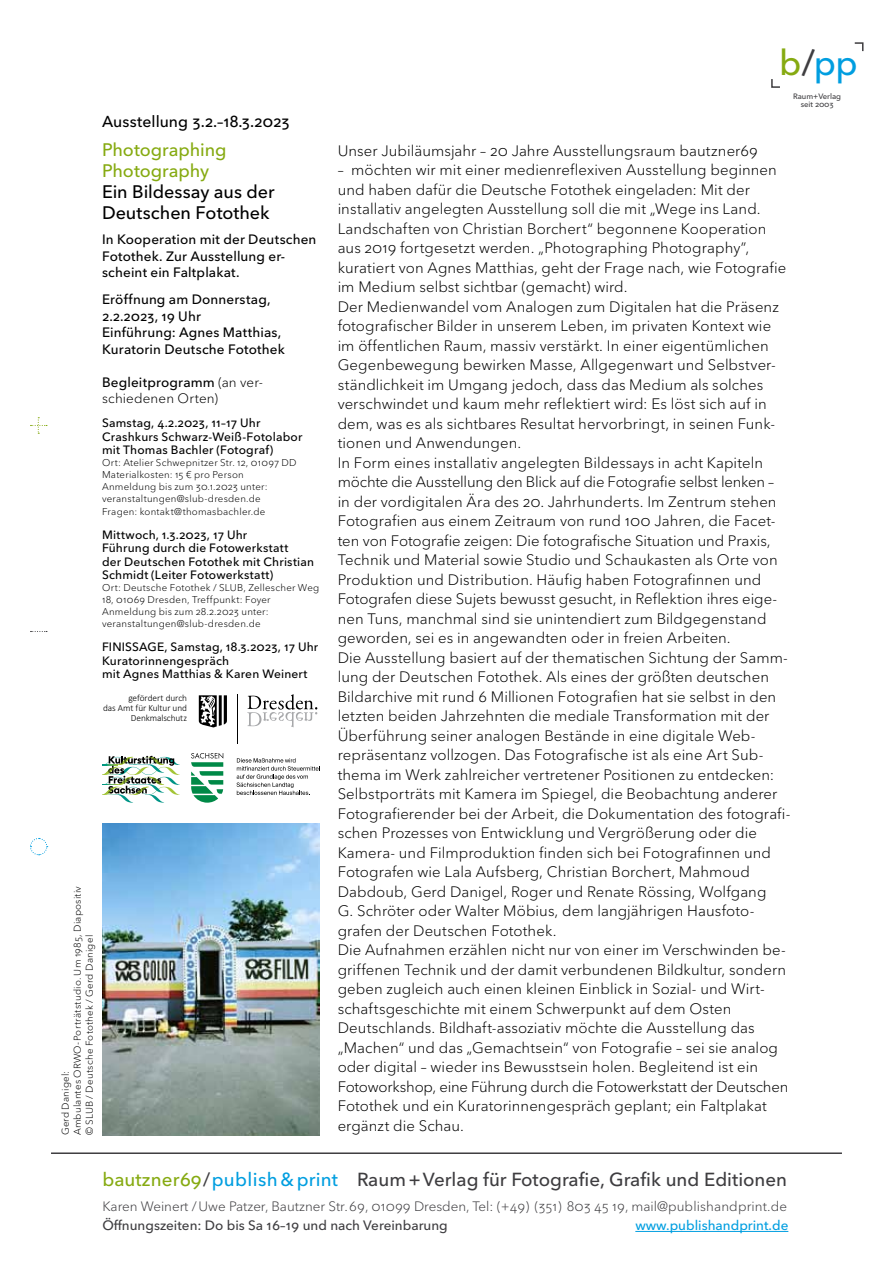
<style>
.page{position:relative;width:893px;height:1263px;background:#fff}
.page>*{position:absolute;margin:0;border:0;box-sizing:border-box;transform-origin:0 0}
.t1{font:500 35.1px "Avenir Next LT Pro";color:#009ee0}
.t2{font:500 18.75px "Avenir Next LT Pro";color:#3e3d40}
.t3{font:500 18px/21px "Avenir Next LT Pro";letter-spacing:-.005em;color:#000}
.t4{font:500 18px/21px "Avenir Next LT Pro";letter-spacing:-.005em;color:#86aa11}
.t5{font:500 15.75px "Avenir Next LT Pro";color:#000}
.t6{font:300 15px/19.5px "Avenir Next LT Pro";letter-spacing:.005em;color:#000}
.t7{font:500 13.5px/16.5px "Avenir Next LT Pro";letter-spacing:.01em;color:#000}
.t8{font:300 13.5px "Avenir Next LT Pro";color:#3e3d40}
.t9{font:500 13.5px "Avenir Next LT Pro";color:#3e3d40}
.t10{font:300 13.5px/16.5px "Avenir Next LT Pro";letter-spacing:.01em;color:#000}
.t11{font:500 13.5px "Avenir Next LT Pro";color:#009ee0}
.t12{font:500 12px/13.5px "Avenir Next LT Pro";letter-spacing:.015em;color:#000}
.t13{font:300 9.75px/12px "Avenir Next LT Pro";letter-spacing:.025em;color:#000}
.t14{font:300 9.3px/9.8px "Calibri";letter-spacing:-.01em;color:#000;text-align:right}
.t15{font:500 7.8px/7.8px "Avenir Next LT Pro";letter-spacing:-.01em;color:#3e3d40;text-align:center}
.s1{color:#86aa11}
.s2{color:#3e3d40}
.s3{font-weight:500}
.s4{color:#009ee0}
</style>
<div class="page">
<hr style="left:635px;top:1231px;width:153px;height:1px;background:#009ee0">
<hr style="left:51px;top:1152px;width:791px;height:2px;background:#3e3d40">
<svg style="left:771px;top:79px;width:9px;height:9px"></svg>
<svg style="left:854px;top:42px;width:10px;height:10px"></svg>
<svg style="left:199px;top:695px;width:28px;height:32px"></svg>
<svg style="left:247px;top:694px;width:70px;height:33px"></svg>
<hr style="left:238px;top:694px;width:1px;height:49px;background:#000">
<svg style="left:31px;top:417px;width:16px;height:17px"></svg>
<svg style="left:31px;top:631px;width:16px;height:1px"></svg>
<svg style="left:30px;top:838px;width:18px;height:18px"></svg>
<img style="left:102px;top:823px;width:218px;height:312px">
<svg style="left:102px;top:756px;width:78px;height:47px"></svg>
<svg style="left:191px;top:753px;width:32px;height:50px"></svg>
<svg style="left:237px;top:758px;width:83px;height:37px"></svg>
<h1 class="t1" style="left:779px;top:41px;width:80px"><span class="s1">b</span><span class="s2">/</span>pp</h1>
<p class="t15" style="left:793px;top:92px;width:49px">Raum+Verlag seit 2003</p>
<p class="t5" style="left:102px;top:112px;width:189px">Ausstellung 3.2.–18.3.2023</p>
<p class="t4" style="left:102px;top:139px;width:126px">Photographing<br>Photography</p>
<p class="t3" style="left:102px;top:181px;width:174px">Ein Bildessay aus der<br>Deutschen Fotothek</p>
<p class="t7" style="left:102px;top:231px;width:216px">In Kooperation mit der Deutschen<br>Fotothek. Zur Ausstellung er&shy;scheint ein Faltplakat.</p>
<p class="t7" style="left:102px;top:291px;width:184px">Eröffnung am Donnerstag,<br>2.2.2023, 19 Uhr<br>Einführung: Agnes Matthias,<br>Kuratorin Deutsche Fotothek</p>
<p class="t10" style="left:102px;top:374px;width:162px"><span class="s3">Begleitprogramm</span> (an ver&shy;schiedenen Orten)</p>
<p class="t12" style="left:102px;top:416px;width:202px">Samstag, 4.2.2023, 11–17 Uhr<br>Crashkurs Schwarz-Weiß-Fotolabor mit Thomas Bachler (Fotograf)</p>
<p class="t13" style="left:102px;top:457px;width:196px">Ort: Atelier Schwepnitzer Str. 12, 01097 DD Materialkosten: 15 € pro Person Anmeldung bis zum 30.1.2023 unter: veranstaltungen@slub-dresden.de Fragen: kontakt@thomasbachler.de</p>
<p class="t12" style="left:102px;top:528px;width:214px">Mittwoch, 1.3.2023, 17 Uhr<br>Führung durch die Fotowerkstatt<br>der Deutschen Fotothek mit Christian<br>Schmidt (Leiter Fotowerkstatt)</p>
<p class="t13" style="left:102px;top:582px;width:219px">Ort: Deutsche Fotothek / SLUB, Zellescher Weg 18, 01069 Dresden, Treffpunkt: Foyer Anmeldung bis zum 28.2.2023 unter: veranstaltungen@slub-dresden.de</p>
<p class="t12" style="left:102px;top:640px;width:218px">FINISSAGE, Samstag, 18.3.2023, 17 Uhr<br>Kuratorinnengespräch<br>mit Agnes Matthias &amp; Karen Weinert</p>
<p class="t6" style="left:338px;top:141px;width:422px">Unser Jubiläumsjahr – 20 Jahre Ausstellungsraum bautzner69</p>
<p class="t6" style="left:338px;top:160px;width:454px">– möchten wir mit einer medienreflexiven Ausstellung beginnen und haben dafür die Deutsche Fotothek eingeladen: Mit der installativ angelegten Ausstellung soll die mit „Wege ins Land.<br>Landschaften von Christian Borchert“ begonnene Kooperation aus 2019 fortgesetzt werden. „Photographing Photography”, kuratiert von Agnes Matthias, geht der Frage nach, wie Fotografie im Medium selbst sichtbar (gemacht) wird.<br>Der Medienwandel vom Analogen zum Digitalen hat die Präsenz fotografischer Bilder in unserem Leben, im privaten Kontext wie im öffentlichen Raum, massiv verstärkt. In einer eigentümlichen Gegenbewegung bewirken Masse, Allgegenwart und Selbstver&shy;ständlichkeit im Umgang jedoch, dass das Medium als solches verschwindet und kaum mehr reflektiert wird: Es löst sich auf in dem, was es als sichtbares Resultat hervorbringt, in seinen Funk&shy;tionen und Anwendungen.<br>In Form eines installativ angelegten Bildessays in acht Kapiteln möchte die Ausstellung den Blick auf die Fotografie selbst lenken –<br>in der vordigitalen Ära des 20. Jahrhunderts. Im Zentrum stehen Fotografien aus einem Zeitraum von rund 100 Jahren, die Facet&shy;ten von Fotografie zeigen: Die fotografische Situation und Praxis, Technik und Material sowie Studio und Schaukasten als Orte von Produktion und Distribution. Häufig haben Fotografinnen und Fotografen diese Sujets bewusst gesucht, in Reflektion ihres eige&shy;nen Tuns, manchmal sind sie unintendiert zum Bildgegenstand geworden, sei es in angewandten oder in freien Arbeiten.<br>Die Ausstellung basiert auf der thematischen Sichtung der Samm&shy;lung der Deutschen Fotothek. Als eines der größten deutschen Bildarchive mit rund 6 Millionen Fotografien hat sie selbst in den letzten beiden Jahrzehnten die mediale Transformation mit der Überführung seiner analogen Bestände in eine digitale Web&shy;repräsentanz vollzogen. Das Fotografische ist als eine Art Sub&shy;thema im Werk zahlreicher vertretener Positionen zu entdecken:<br>Selbstporträts mit Kamera im Spiegel, die Beobachtung anderer Fotografierender bei der Arbeit, die Dokumentation des fotografi&shy;schen Prozesses von Entwicklung und Vergrößerung oder die Kamera- und Filmproduktion finden sich bei Fotografinnen und Fotografen wie Lala Aufsberg, Christian Borchert, Mahmoud Dabdoub, Gerd Danigel, Roger und Renate Rössing, Wolfgang<br>G. Schröter oder Walter Möbius, dem langjährigen Hausfoto&shy;grafen der Deutschen Fotothek.<br>Die Aufnahmen erzählen nicht nur von einer im Verschwinden be&shy;griffenen Technik und der damit verbundenen Bildkultur, sondern geben zugleich auch einen kleinen Einblick in Sozial- und Wirt&shy;schaftsgeschichte mit einem Schwerpunkt auf dem Osten Deutschlands. Bildhaft-assoziativ möchte die Ausstellung das „Machen“ und das „Gemachtsein“ von Fotografie – sei sie analog oder digital – wieder ins Bewusstsein holen. Begleitend ist ein Fotoworkshop, eine Führung durch die Fotowerkstatt der Deutschen Fotothek und ein Kuratorinnengespräch geplant; ein Faltplakat ergänzt die Schau.</p>
<p class="t2" style="left:102px;top:1168px;width:686px"><span class="s1">bautzner69</span>/<span class="s4">publish &amp; print</span> Raum+Verlag für Fotografie, Grafik und Editionen</p>
<p class="t8" style="left:103px;top:1198px;width:686px">Karen Weinert /Uwe Patzer, Bautzner Str.69, 01099 Dresden, Tel: (+49) (351) 803 45 19, mail@publishandprint.de</p>
<p class="t9" style="left:102px;top:1217px;width:347px">Öffnungszeiten: Do bis Sa 16–19 und nach Vereinbarung</p>
<p class="t11" style="left:635px;top:1217px;width:155px">www.publishandprint.de</p>
<p class="t14" style="left:103px;top:693px;width:85px">gefördert durch<br>das Amt für Kultur und<br>Denkmalschutz</p>
<p class="t13" style="left:60px;top:1135px;width:251px;rotate:-90deg">Gerd Danigel:<br>Ambulantes ORWO-Porträtstudio. Um 1985, Diapositiv © SLUB / Deutsche Fotothek / Gerd Danigel</p>
</div>
